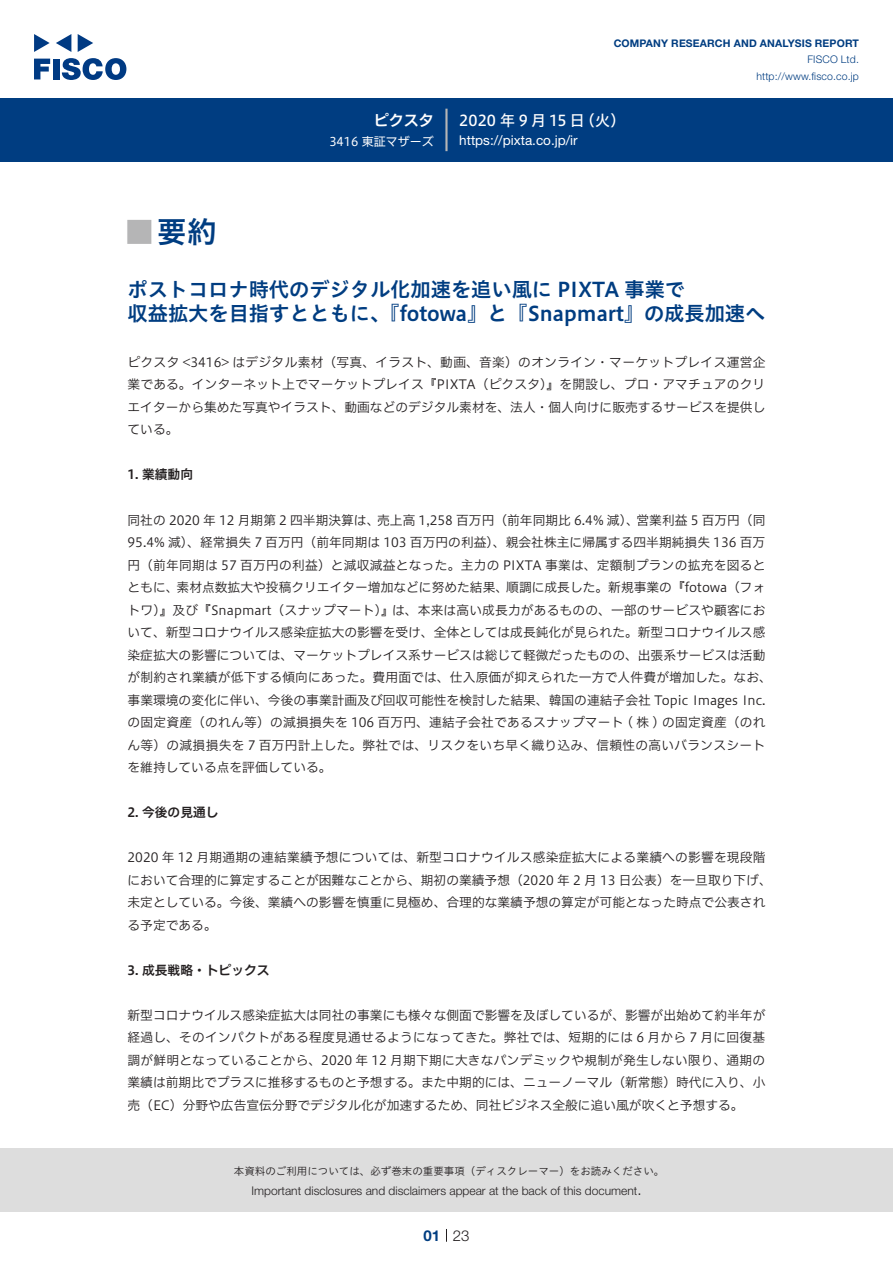
<style>
.page{position:relative;width:893px;height:1263px;background:#fff}
.page>*{position:absolute;margin:0;border:0;box-sizing:border-box;transform-origin:0 0}
.t1{font:30px "Hiragino UD Sans Std N W6";color:#003d81}
.t2{font:700 24px "Koz Go Pro";color:#b5b5b6}
.t3{font:20.25px/24px "Hiragino UD Sans Std W6";color:#003d81}
.t4{font:15px "Hiragino UD Sans F Std N W5";letter-spacing:.005em;color:#fff}
.t5{font:15px "Hiragino UD Sans F Std N W6";color:#fff}
.t6{font:300 15px "Helvetica Neue LT Std";color:#231f20}
.t7{font:700 15px "Helvetica Neue LT Std";color:#003d81}
.t8{font:13.5px "Helvetica Neue LT Std";color:#fff}
.t9{font:12.75px/22.5px "Hiragino UD Sans F Std N W3";color:#231f20;text-align:justify}
.t10{font:12.75px "Hiragino UD Sans F Std N W3";letter-spacing:.02em;color:#231f20}
.t11{font:12.75px "Hiragino UD Sans F Std N W6";color:#231f20}
.t12{font:300 12px "Helvetica Neue LT Std";color:#231f20}
.t13{font:12px "Hiragino UD Sans F Std N W4";color:#fff}
.t14{font:10.5px "Hiragino UD Sans Std W3";color:#231f20}
.t15{font:700 10.5px "Helvetica Neue LT Std";letter-spacing:.015em;color:#003d81}
.t16{font:300 10.5px/16.5px "Helvetica Neue LT Std";letter-spacing:.015em;color:#003d81;text-align:right}
</style>
<div class="page">
<div style="left:0;top:1148px;width:893px;height:64px;background:#ddd"></div>
<svg style="left:34px;top:59px;width:16px;height:20px"></svg>
<div style="left:53px;top:59px;width:6px;height:20px;background:#003a83"></div>
<svg style="left:62px;top:58px;width:64px;height:22px"></svg>
<svg style="left:34px;top:34px;width:16px;height:18px"></svg>
<svg style="left:78px;top:34px;width:15px;height:18px"></svg>
<svg style="left:56px;top:34px;width:15px;height:18px"></svg>
<div style="left:0;top:98px;width:893px;height:64px;background:#003d81"></div>
<hr style="left:445px;top:109px;width:3px;height:42px;background:#b5b5b6">
<svg style="left:446px;top:1229px;width:1px;height:13px"></svg>
<p class="t5" style="left:374px;top:109px;width:62px">ピクスタ</p>
<p class="t13" style="left:329px;top:132px;width:106px">3416 東証マザーズ</p>
<p class="t15" style="left:614px;top:37px;width:247px">COMPANY RESEARCH AND ANALYSIS REPORT</p>
<p class="t16" style="left:756px;top:51px;width:104px">FISCO Ltd. http://www.fisco.co j p.</p>
<p class="t4" style="left:580px;top:109px;width:47px">（火(</p>
<p class="t4" style="left:459px;top:109px;width:127px">2020 年 9 月 15 日</p>
<p class="t8" style="left:459px;top:132px;width:120px">https://pixta. c o j p. i r/</p>
<h1 class="t1" style="left:157px;top:209px;width:61px">要約</h1>
<h2 class="t2" style="left:128px;top:217px;width:25px">█</h2>
<h3 class="t3" style="left:128px;top:276px;width:639px">ポストコロナ時代のデジタル化加速を追い風に PIXTA 事業で<br>収益拡大を目指すとともに、『fotowa』と『Snapmart』の成長加速へ</h3>
<p class="t9" style="left:128px;top:350px;width:639px">ピクスタ &lt;3416&gt; はデジタル素材（写真、イラスト、動画、音楽）のオンライン・マーケットプレイス運営企業である。インターネット上でマーケットプレイス『PIXTA（ピクスタ）』を開設し、プロ・アマチュアのクリエイターから集めた写真やイラスト、動画などのデジタル素材を、法人・個人向けに販売するサービスを提供している。</p>
<p class="t11" style="left:128px;top:465px;width:67px">1. 業績動向</p>
<p class="t9" style="left:636px;top:508px;width:130px">営業利益 5 百万円（同</p>
<p class="t9" style="left:128px;top:508px;width:253px">同社の 2020 年 12 月期第 2 四半期決算は、</p>
<p class="t9" style="left:128px;top:530px;width:639px">95.4% 減）、経常損失 7 百万円（前年同期は 103 百万円の利益）、親会社株主に帰属する四半期純損失 136 百万</p>
<p class="t10" style="left:128px;top:555px;width:639px">円（前年同期は 57 百万円の利益）と減収減益となった。主力の PIXTA 事業は、定額制プランの拡充を図ると</p>
<p class="t9" style="left:506px;top:575px;width:261px">順調に成長した。新規事業の『fotowa（フォ</p>
<p class="t9" style="left:377px;top:508px;width:263px">売上高 1,258 百万円（前年同期比 6.4% 減）、</p>
<p class="t9" style="left:177px;top:575px;width:333px">素材点数拡大や投稿クリエイター増加などに努めた結果、</p>
<p class="t9" style="left:128px;top:575px;width:646px;text-align:left">ともに、<br>トワ）』及び『Snapmart（スナップマート）』は、本来は高い成長力があるものの、一部のサービスや顧客において、新型コロナウイルス感染症拡大の影響を受け、全体としては成長鈍化が見られた。新型コロナウイルス感染症拡大の影響については、マーケットプレイス系サービスは総じて軽微だったものの、出張系サービスは活動が制約され業績が低下する傾向にあった。費用面では、仕入原価が抑えられた一方で人件費が増加した。なお、事業環境の変化に伴い、今後の事業計画及び回収可能性を検討した結果、韓国の連結子会社 Topic Images Inc.の固定資産（のれん等）の減損損失を 106 百万円、連結子会社であるスナップマート ( 株 ) の固定資産（のれん等）の減損損失を 7 百万円計上した。弊社では、リスクをいち早く織り込み、信頼性の高いバランスシートを維持している点を評価している。</p>
<p class="t11" style="left:128px;top:802px;width:93px">2. 今後の見通し</p>
<p class="t9" style="left:128px;top:845px;width:646px;text-align:left">2020 年 12 月期通期の連結業績予想については、新型コロナウイルス感染症拡大による業績への影響を現段階において合理的に算定することが困難なことから、期初の業績予想（2020 年 2 月 13 日公表）を一旦取り下げ、未定としている。今後、業績への影響を慎重に見極め、合理的な業績予想の算定が可能となった時点で公表される予定である。</p>
<p class="t11" style="left:128px;top:960px;width:144px">3. 成長戦略・トピックス</p>
<p class="t9" style="left:128px;top:1003px;width:639px">新型コロナウイルス感染症拡大は同社の事業にも様々な側面で影響を及ぼしているが、影響が出始めて約半年が経過し、そのインパクトがある程度見通せるようになってきた。弊社では、短期的には 6 月から 7 月に回復基調が鮮明となっていることから、2020 年 12 月期下期に大きなパンデミックや規制が発生しない限り、通期の業績は前期比でプラスに推移するものと予想する。また中期的には、ニューノーマル（新常態）時代に入り、小売（EC）分野や広告宣伝分野でデジタル化が加速するため、同社ビジネス全般に追い風が吹くと予想する。</p>
<p class="t14" style="left:234px;top:1163px;width:432px">本資料のご利用については、必ず巻末の重要事項（ディスクレーマー）をお読みください。</p>
<p class="t6" style="left:637px;top:1180px;width:6px">.</p>
<p class="t12" style="left:251px;top:1183px;width:387px">Important disclosures and disclaimers appear at the back of this document</p>
<p class="t7" style="left:423px;top:1226px;width:18px">01</p>
<p class="t6" style="left:453px;top:1226px;width:18px">23</p>
</div>
